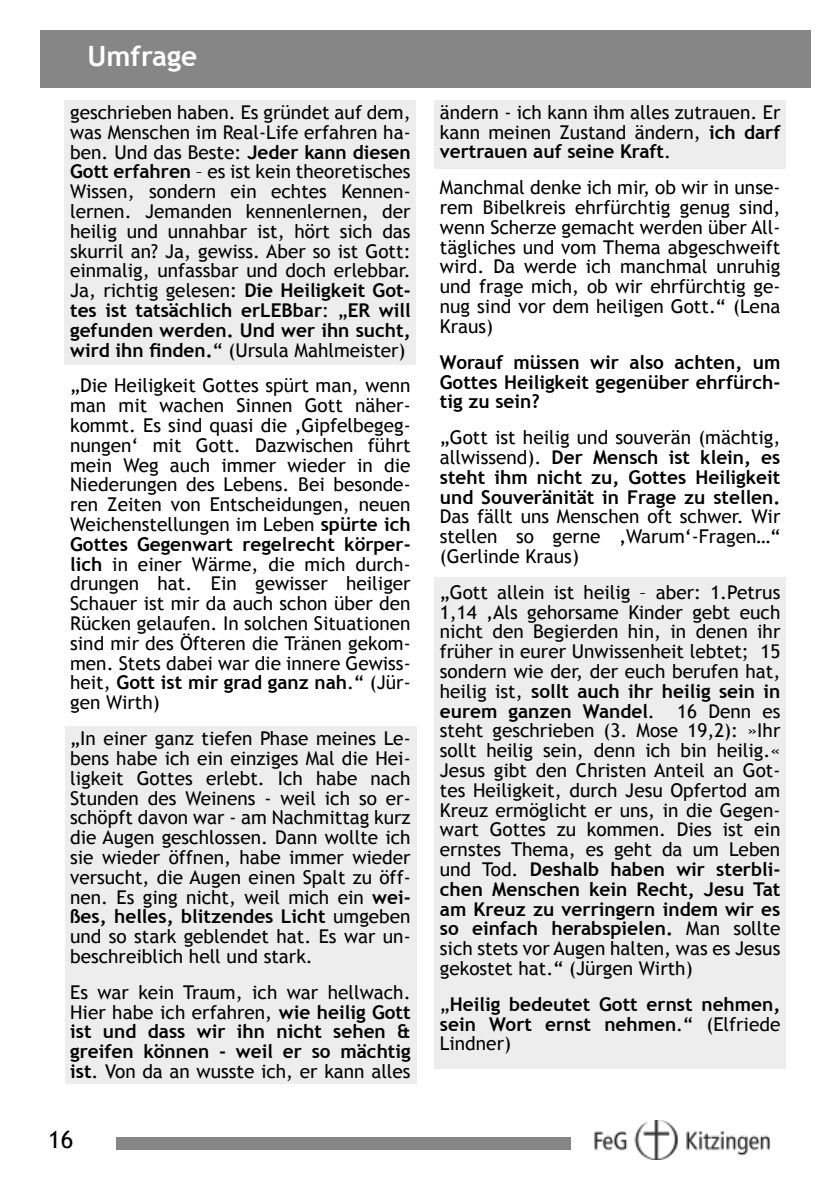
<style>
.page{position:relative;width:840px;height:1191px;background:#fff}
.page>*{position:absolute;margin:0;border:0;box-sizing:border-box;transform-origin:0 0}
.t1{font:700 28px "Trebuchet MS";color:#fff}
.t2{font:24px "Trebuchet MS";color:#000}
.t3{font:19px/19.8px "Trebuchet MS";color:#000;text-align:justify}
.t4{font:700 19px/19.8px "Trebuchet MS";color:#000;text-align:justify}
.s1{font-weight:700}
.s2{font-weight:400}
</style>
<div class="page">
<div style="left:40px;top:30px;width:770px;height:57px;background:#868686"></div>
<div style="left:116px;top:1137px;width:454px;height:12px;background:#868686"></div>
<img style="left:594px;top:1120px;width:176px;height:39px">
<div style="left:64px;top:100px;width:351px;height:264px;background:#ededed"></div>
<div style="left:434px;top:101px;width:351px;height:68px;background:#ededed"></div>
<div style="left:65px;top:726px;width:352px;height:357px;background:#ededed"></div>
<div style="left:434px;top:577px;width:351px;height:492px;background:#ededed"></div>
<h1 class="t1" style="left:87px;top:39px;width:111px">Umfrage</h1>
<p class="t3" style="left:70px;top:103px;width:342px">geschrieben haben. Es gründet auf dem, was Menschen im Real-Life erfahren ha&shy;ben. Und das Beste: <span class="s1">Jeder kann diesen Gott erfahren</span> – es ist kein theoretisches Wissen, sondern ein echtes Kennen&shy;lernen. Jemanden kennenlernen, der heilig und unnahbar ist, hört sich das skurril an? Ja, gewiss. Aber so ist Gott: einmalig, unfassbar und doch erlebbar.<br>Ja, richtig gelesen: <span class="s1">Die Heiligkeit Got&shy;tes ist tatsächlich erLEBbar</span>: „<span class="s1">ER will gefunden werden. Und wer ihn sucht, wird ihn finden.</span>“ (Ursula Mahlmeister)</p>
<p class="t3" style="left:70px;top:376px;width:342px">„Die Heiligkeit Gottes spürt man, wenn man mit wachen Sinnen Gott näher&shy;kommt. Es sind quasi die ‚Gipfelbegeg&shy;nungen‘ mit Gott. Dazwischen führt mein Weg auch immer wieder in die Niederungen des Lebens. Bei besonde&shy;ren Zeiten von Entscheidungen, neuen Weichenstellungen im Leben <span class="s1">spürte ich Gottes Gegenwart regelrecht körper&shy;lich</span> in einer Wärme, die mich durch&shy;drungen hat. Ein gewisser heiliger Schauer ist mir da auch schon über den Rücken gelaufen. In solchen Situationen sind mir des Öfteren die Tränen gekom&shy;men. Stets dabei war die innere Gewiss&shy;heit, <span class="s1">Gott ist mir grad ganz nah</span>.“ (Jür&shy;gen Wirth)</p>
<p class="t3" style="left:70px;top:728px;width:342px">„In einer ganz tiefen Phase meines Le&shy;bens habe ich ein einziges Mal die Hei&shy;ligkeit Gottes erlebt. Ich habe nach Stunden des Weinens - weil ich so er&shy;schöpft davon war - am Nachmittag kurz die Augen geschlossen. Dann wollte ich sie wieder öffnen, habe immer wieder versucht, die Augen einen Spalt zu öff&shy;nen. Es ging nicht, weil mich ein <span class="s1">wei&shy;ßes, helles, blitzendes Licht</span> umgeben und so stark geblendet hat. Es war un&shy;beschreiblich hell und stark.</p>
<p class="t3" style="left:70px;top:982px;width:342px">Es war kein Traum, ich war hellwach.<br>Hier habe ich erfahren, <span class="s1">wie heilig Gott ist und dass wir ihn nicht sehen &amp; greifen können - weil er so mächtig ist</span>. Von da an wusste ich, er kann alles</p>
<p class="t2" style="left:48px;top:1125px;width:27px">16</p>
<p class="t3" style="left:439px;top:102px;width:342px">ändern - ich kann ihm alles zutrauen. Er kann meinen Zustand ändern, <span class="s1">ich darf vertrauen auf seine Kraft</span>.</p>
<p class="t3" style="left:439px;top:178px;width:342px">Manchmal denke ich mir, ob wir in unse&shy;rem Bibelkreis ehrfürchtig genug sind, wenn Scherze gemacht werden über All&shy;tägliches und vom Thema abgeschweift wird. Da werde ich manchmal unruhig und frage mich, ob wir ehrfürchtig ge&shy;nug sind vor dem heiligen Gott.“ (Lena Kraus)</p>
<p class="t4" style="left:439px;top:352px;width:342px">Worauf müssen wir also achten, um Gottes Heiligkeit gegenüber ehrfürch&shy;tig zu sein?</p>
<p class="t4" style="left:439px;top:427px;width:342px"><span class="s2">„Gott ist heilig und souverän (mächtig, allwissend).</span> Der Mensch ist klein, es steht ihm nicht zu, Gottes Heiligkeit und Souveränität in Frage zu stellen.</p>
<p class="t3" style="left:439px;top:507px;width:342px">Das fällt uns Menschen oft schwer. Wir stellen so gerne ‚Warum‘-Fragen…“ (Gerlinde Kraus)</p>
<p class="t3" style="left:439px;top:582px;width:342px">„Gott allein ist heilig – aber: 1.Petrus 1,14 ‚Als gehorsame Kinder gebt euch nicht den Begierden hin, in denen ihr früher in eurer Unwissenheit lebtet; 15 sondern wie der, der euch berufen hat, heilig ist, <span class="s1">sollt auch ihr heilig sein in eurem ganzen Wandel</span>. 16 Denn es steht geschrieben (3. Mose 19,2): »Ihr sollt heilig sein, denn ich bin heilig.« Jesus gibt den Christen Anteil an Got&shy;tes Heiligkeit, durch Jesu Opfertod am Kreuz ermöglicht er uns, in die Gegen&shy;wart Gottes zu kommen. Dies ist ein ernstes Thema, es geht da um Leben und Tod. <span class="s1">Deshalb haben wir sterbli&shy;chen Menschen kein Recht, Jesu Tat am Kreuz zu verringern indem wir es so einfach herabspielen.</span> Man sollte sich stets vor Augen halten, was es Jesus gekostet hat.“ (Jürgen Wirth)</p>
<p class="t4" style="left:439px;top:994px;width:342px"><span class="s2">„</span>Heilig bedeutet Gott ernst nehmen, sein Wort ernst nehmen<span class="s2">.“ (Elfriede Lindner)</span></p>
</div>
